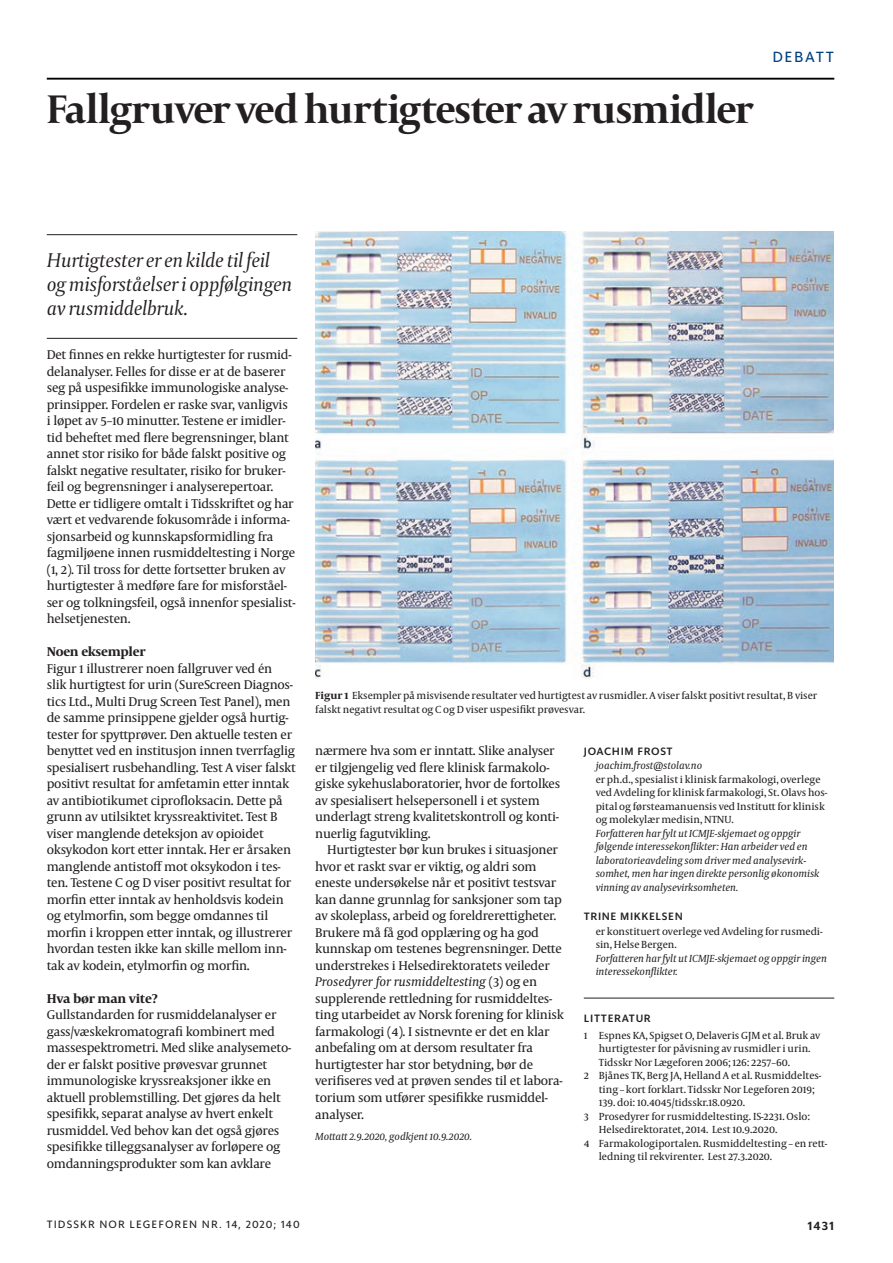
<style>
.page{position:relative;width:893px;height:1263px;background:#fff}
.page>*{position:absolute;margin:0;border:0;box-sizing:border-box;transform-origin:0 0}
.t1{font:700 42px "Capitolium 2";letter-spacing:-.035em;color:#231f20}
.t2{font:italic 21px/24px "Capitolium 2";letter-spacing:-.015em;color:#231f20}
.t3{font:15px "Sanomat Sans Text";letter-spacing:.11em;color:#014081}
.t4{font:12.9px/16.5px "Capitolium News 2";letter-spacing:-.02em;color:#231f20}
.t5{font:700 12.9px "Capitolium News 2";letter-spacing:-.02em;color:#231f20}
.t6{font:600 12.3px "Sanomat Sans Text";color:#231f20}
.t7{font:500 10.8px "Sanomat Sans Text";letter-spacing:.06em;color:#231f20}
.t8{font:10.8px "Sanomat Sans Text";letter-spacing:.1em;color:#231f20}
.t9{font:10.5px/13.5px "Capitolium News 2";letter-spacing:-.005em;color:#231f20}
.t10{font:italic 10.5px/13.5px "Capitolium News 2";letter-spacing:-.005em;color:#231f20}
.s1{font-weight:700}
.s2{font-style:italic}
</style>
<div class="page">
<hr style="left:47px;top:78px;width:787px;height:2px;background:#000">
<hr style="left:47px;top:234px;width:250px;height:1px;background:#231f20">
<hr style="left:47px;top:338px;width:250px;height:1px;background:#231f20">
<hr style="left:584px;top:998px;width:250px;height:1px;background:#231f20">
<img style="left:315px;top:232px;width:519px;height:447px">
<h1 class="t1" style="left:47px;top:81px;width:708px">Fallgruver ved hurtigtester av rusmidler</h1>
<p class="t3" style="left:772px;top:46px;width:63px">DEBATT</p>
<h2 class="t2" style="left:47px;top:247px;width:247px">Hurtigtester er en kilde til feil og misforståelser i oppfølgingen av rusmiddelbruk.</h2>
<p class="t4" style="left:47px;top:346px;width:250px">Det finnes en rekke hurtigtester for rusmid&shy;delanalyser. Felles for disse er at de baserer seg på uspesifikke immunologiske analyse&shy;prinsipper. Fordelen er raske svar, vanligvis<br>i løpet av 5 – 10 minuter. Testene er imidler&shy;tid beheftet med flere begrensninger, blant annet stor risiko for både falskt positive og falskt negative resultater, risiko for bruker&shy;feil og begrensninger i analyserepertoar.<br>Dete er tidligere omtalt i Tidsskriftet og har vært et vedvarende fokusområde i informa&shy;sjonsarbeid og kunnskapsformidling fra fagmiljøene innen rusmiddeltesting i Norge (1, 2). Til tross for dete fortseter bruken av hurtigtester å medføre fare for misforståel&shy;ser og tolkningsfeil, også innenfor spesialist&shy;helsetjenesten.</p>
<p class="t5" style="left:47px;top:643px;width:100px">Noen eksempler</p>
<p class="t4" style="left:47px;top:660px;width:251px">Figur 1 illustrerer noen fallgruver ved én<br>slik hurtigtest for urin (SureScreen Diagnos&shy;tics Ltd., Multi Drug Screen Test Panel), men de samme prinsippene gjelder også hurtig&shy;tester for spytt-prøver. Den aktuelle testen er benytet ved en institusjon innen tverrfaglig spesialisert rusbehandling. Test A viser falskt positivt resultat for amfetamin eter inntak av antibiotikumet ciprofloksacin. Dete på grunn av utilsiktet kryssreaktivitet. Test B viser manglende deteksjon av opioidet oksykodon kort eter inntak. Her er årsaken manglende antistoff mot oksykodon i tes&shy;ten. Testene C og D viser positivt resultat for morfin eter inntak av henholdsvis kodein og etylmorfin, som begge omdannes til morfin i kroppen eter inntak, og illustrerer hvordan testen ikke kan skille mellom inn&shy;tak av kodein, etylmorfin og morfin.</p>
<p class="t5" style="left:47px;top:989px;width:113px">Hva bør man vite?</p>
<p class="t4" style="left:47px;top:1006px;width:246px">Gullstandarden for rusmiddelanalyser er gass/væskekromatografi kombinert med massespektrometri. Med slike analysemeto&shy;der er falskt positive prøvesvar grunnet immunologiske kryssreaksjoner ikke en aktuell problemstilling. Det gjøres da helt spesifikk, separat analyse av hvert enkelt rusmiddel. Ved behov kan det også gjøres spesifikke tilleggsanalyser av forløpere og omdanningsprodukter som kan avklare</p>
<p class="t9" style="left:315px;top:688px;width:503px"><span class="s1">Figur 1</span> Eksempler på misvisende resultater ved hurtigtest av rusmidler. A viser falskt positivt resultat, B viser falskt negativt resultat og C og D viser uspesifikt prøvesvar.</p>
<p class="t4" style="left:315px;top:742px;width:246px">nærmere hva som er inntatt. Slike analyser er tilgjengelig ved flere klinisk farmakolo&shy;giske sykehuslaboratorier, hvor de fortolkes av spesialisert helsepersonell i et system underlagt streng kvalitetskontroll og konti&shy;nuerlig fagutvikling.</p>
<p class="t4" style="left:315px;top:841px;width:250px;text-indent:12px">Hurtigtester bør kun brukes i situasjoner hvor et raskt svar er viktig, og aldri som eneste undersøkelse når et positivt testsvar kan danne grunnlag for sanksjoner som tap av skoleplass, arbeid og foreldreretigheter.<br>Brukere må få god opplæring og ha god kunnskap om testenes begrensninger. Dete understrekes i Helsedirektoratets veileder <span class="s2">Prosedyrer for rusmiddeltesting</span> (3) og en supplerende rett-ledning for rusmiddeltes&shy;ting utarbeidet av Norsk forening for klinisk farmakologi (4). I sistnevnte er det en klar anbefaling om at dersom resultater fra hurtigtester har stor betydning, bør de verifiseres ved at prøven sendes til et labora&shy;torium som utfører spesifikke rusmiddel&shy;analyser.</p>
<p class="t10" style="left:315px;top:1129px;width:158px">Motatt 2.9.2020, godkjent 10.9.2020.</p>
<p class="t7" style="left:584px;top:743px;width:90px">JOACHIM FROST</p>
<p class="t10" style="left:596px;top:759px;width:108px">joachim.frost@stolav.no</p>
<p class="t9" style="left:596px;top:772px;width:233px">er ph.d., spesialist i klinisk farmakologi, overlege ved Avdeling for klinisk farmakologi, St. Olavs hos&shy;pital og førsteamanuensis ved Institutt for klinisk og molekylær medisin, NTNU.</p>
<p class="t10" style="left:596px;top:826px;width:225px">Forfateren har fylt ut ICMJE-skjemaet og oppgir følgende interessekonflikter: Han arbeider ved en laboratorieavdeling som driver med analysevirk&shy;somhet, men har ingen direkte personlig økonomisk vinning av analysevirksomheten.</p>
<p class="t7" style="left:584px;top:908px;width:100px">TRINE MIKKELSEN</p>
<p class="t9" style="left:596px;top:924px;width:229px">er konstituert overlege ved Avdeling for rusmedi&shy;sin, Helse Bergen.</p>
<p class="t10" style="left:596px;top:951px;width:233px">Forfateren har fylt ut ICMJE-skjemaet og oppgir ingen interessekonflikter.</p>
<p class="t7" style="left:584px;top:1010px;width:68px">LITTERATUR</p>
<p class="t9" style="left:584px;top:1028px;width:238px">1 Espnes KA, Spigset O, Delaveris GJM et al. Bruk av</p>
<p class="t9" style="left:599px;top:1041px;width:213px">hurtigtester for påvisning av rusmidler i urin.</p>
<p class="t9" style="left:599px;top:1055px;width:193px">Tidsskr Nor Lægeforen 2006; 126: 2257 – 60.</p>
<p class="t9" style="left:584px;top:1068px;width:239px">2 Bjånes TK, Berg JA, Helland A et al. Rusmiddeltes-</p>
<p class="t9" style="left:599px;top:1082px;width:217px">ting – kort forklart. Tidsskr Nor Legeforen 2019;</p>
<p class="t9" style="left:599px;top:1095px;width:148px">139. doi: 10.4045/tidsskr.18.0920.</p>
<p class="t9" style="left:584px;top:1109px;width:228px">3 Prosedyrer for rusmiddeltesting. IS-2231. Oslo:</p>
<p class="t9" style="left:599px;top:1122px;width:180px">Helsedirektoratet, 2014. Lest 10.9.2020.</p>
<p class="t9" style="left:584px;top:1136px;width:245px">4 Farmakologiportalen. Rusmiddeltesting – en rett-</p>
<p class="t9" style="left:599px;top:1149px;width:175px">ledning til rekvirenter. Lest 27.3.2020.</p>
<p class="t8" style="left:47px;top:1216px;width:255px">TIDSSKR NOR LEGEFOREN NR. 14, 2020; 140</p>
<p class="t6" style="left:808px;top:1216px;width:28px">1431</p>
</div>
